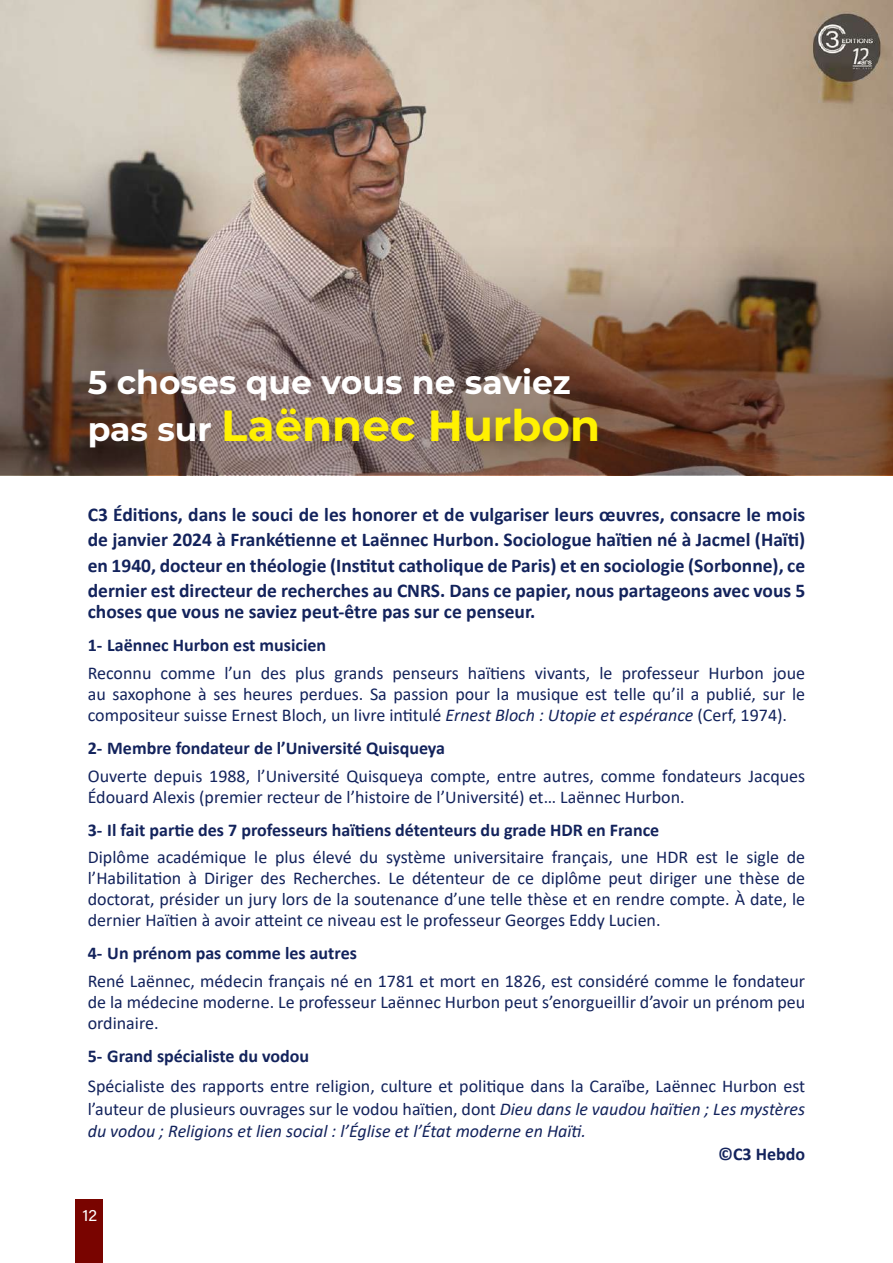
<style>
.page{position:relative;width:893px;height:1263px;background:#fff}
.page>*{position:absolute;margin:0;border:0;box-sizing:border-box;transform-origin:0 0}
.t1{font:100 43.5px "Montserrat";color:#fff101}
.t2{font:100 33px "Montserrat";color:#fff}
.t3{font:700 19.5px/25.5px "Calibri";color:#13235c;text-align:justify}
.t4{font:18px/21px "Calibri";color:#13235c;text-align:justify}
.t5{font:700 18px "Calibri";color:#13235c}
.t6{font:16.5px "Acumin Pro";color:#fff}
.s1{font-size:33px;color:#fff}
.s2{font-style:italic}
</style>
<div class="page">
<div style="left:75px;top:1199px;width:27px;height:64px;background:#790400"></div>
<img style="left:0;top:0;width:893px;height:242px">
<svg style="left:0;top:242px;width:893px;height:233px;background:#83685a"></svg>
<h2 class="t2" style="left:88px;top:360px;width:484px">5 choses que vous ne saviez</h2>
<h1 class="t1" style="left:88px;top:397px;width:514px"><span class="s1">pas sur</span> Laënnec Hurbon</h1>
<p class="t3" style="left:88px;top:501px;width:719px">C3 Éditions, dans le souci de les honorer et de vulgariser leurs œuvres, consacre le mois de janvier 2024 à Frankétienne et Laënnec Hurbon. Sociologue haïtien né à Jacmel (Haïti) en 1940, docteur en théologie (Institut catholique de Paris) et en sociologie (Sorbonne), ce dernier est directeur de recherches au CNRS. Dans ce papier, nous partageons avec vous 5</p>
<p class="t3" style="left:88px;top:599px;width:449px">choses que vous ne saviez peut-être pas sur ce penseur.</p>
<p class="t5" style="left:88px;top:632px;width:240px">1- Laënnec Hurbon est musicien</p>
<p class="t4" style="left:88px;top:662px;width:719px">Reconnu comme l’un des plus grands penseurs haïtiens vivants, le professeur Hurbon joue au saxophone à ses heures perdues. Sa passion pour la musique est telle qu’il a publié, sur le compositeur suisse Ernest Bloch, un livre intitulé <span class="s2">Ernest Bloch : Utopie et espérance</span> (Cerf, 1974).</p>
<p class="t5" style="left:88px;top:735px;width:359px">2- Membre fondateur de l’Université Quisqueya</p>
<p class="t4" style="left:88px;top:765px;width:719px">Ouverte depuis 1988, l’Université Quisqueya compte, entre autres, comme fondateurs Jacques<br>Édouard Alexis (premier recteur de l’histoire de l’Université) et… Laënnec Hurbon.</p>
<p class="t5" style="left:88px;top:817px;width:573px">3- Il fait partie des 7 professeurs haïtiens détenteurs du grade HDR en France</p>
<p class="t4" style="left:88px;top:846px;width:719px">Diplôme académique le plus élevé du système universitaire français, une HDR est le sigle de l’Habilitation à Diriger des Recherches. Le détenteur de ce diplôme peut diriger une thèse de doctorat, présider un jury lors de la soutenance d’une telle thèse et en rendre compte. À date, le dernier Haïtien à avoir atteint ce niveau est le professeur Georges Eddy Lucien.</p>
<p class="t5" style="left:88px;top:941px;width:271px">4- Un prénom pas comme les autres</p>
<p class="t4" style="left:88px;top:970px;width:719px">René Laënnec, médecin français né en 1781 et mort en 1826, est considéré comme le fondateur de la médecine moderne. Le professeur Laënnec Hurbon peut s’enorgueillir d’avoir un prénom peu ordinaire.</p>
<p class="t5" style="left:88px;top:1043px;width:223px">5- Grand spécialiste du vodou</p>
<p class="t4" style="left:88px;top:1074px;width:719px;line-height:22.5px">Spécialiste des rapports entre religion, culture et politique dans la Caraïbe, Laënnec Hurbon est l’auteur de plusieurs ouvrages sur le vodou haïtien, dont <span class="s2">Dieu dans le vaudou haïtien ; Les mystères du vodou ; Religions et lien social : l’Église et l’État moderne en Haïti.</span></p>
<p class="t5" style="left:718px;top:1141px;width:89px">©C3 Hebdo</p>
<p class="t6" style="left:82px;top:1204px;width:16px">12</p>
</div>
